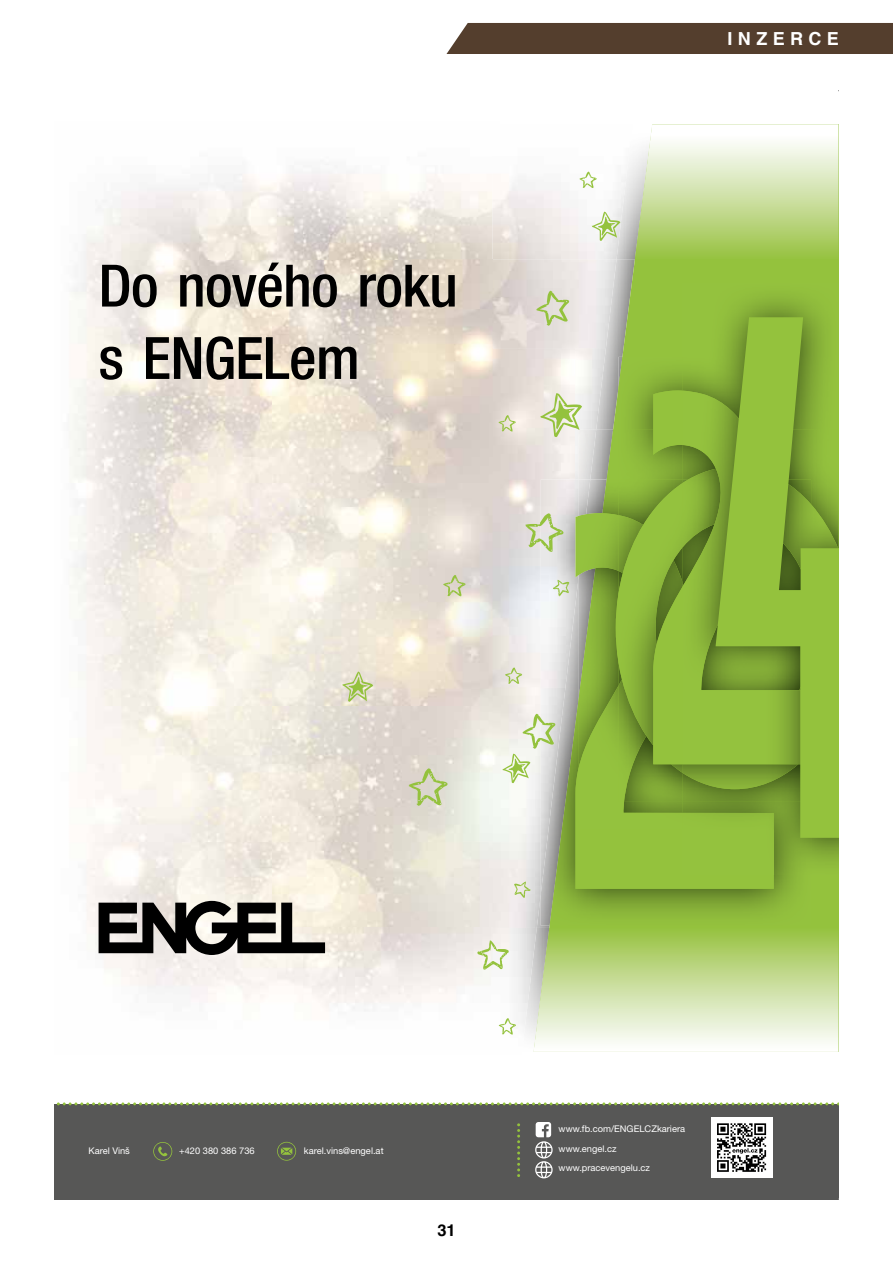
<style>
.page{position:relative;width:893px;height:1263px;background:#fff}
.page>*{position:absolute;margin:0;border:0;box-sizing:border-box;transform-origin:0 0}
.t1{font:500 condensed 58.5px/72.4px "Helvetica Neue LT Pro";letter-spacing:-.01em;color:#000}
.t2{font:700 18px "Helvetica";letter-spacing:.3em;color:#fff}
.t3{font:700 16.5px "Helvetica";color:#000}
.t4{font:9.15px/19.8px "Helvetica Neue LT Pro";color:#fff}
</style>
<div class="page">
<div style="left:446px;top:23px;width:447px;height:31px;background:#543e2d"></div>
<img style="left:69px;top:259px;width:424px;height:669px">
<div style="left:54px;top:1104px;width:784px;height:95px;background:#575756"></div>
<svg style="left:57px;top:1102px;width:781px;height:3px"></svg>
<svg style="left:517px;top:1123px;width:3px;height:54px"></svg>
<svg style="left:535px;top:1122px;width:18px;height:56px"></svg>
<svg style="left:277px;top:1142px;width:19px;height:19px"></svg>
<svg style="left:153px;top:1142px;width:19px;height:19px"></svg>
<div style="left:711px;top:1117px;width:61px;height:61px;background:#fff"></div>
<svg style="left:717px;top:1123px;width:49px;height:49px"></svg>
<img style="left:493px;top:259px;width:40px;height:90px">
<svg style="left:533px;top:259px;width:305px;height:669px;background:#c4d3a0"></svg>
<img style="left:541px;top:895px;width:9px;height:31px">
<img style="left:541px;top:479px;width:37px;height:416px">
<img style="left:550px;top:702px;width:261px;height:224px">
<svg style="left:575px;top:511px;width:199px;height:378px;background:#95c043"></svg>
<img style="left:596px;top:430px;width:11px;height:49px">
<img style="left:578px;top:430px;width:18px;height:49px">
<img style="left:607px;top:430px;width:11px;height:49px">
<img style="left:590px;top:479px;width:12px;height:34px">
<img style="left:578px;top:479px;width:12px;height:34px">
<img style="left:602px;top:479px;width:14px;height:34px">
<img style="left:578px;top:513px;width:105px;height:316px">
<img style="left:618px;top:357px;width:65px;height:126px">
<img style="left:618px;top:773px;width:28px;height:28px">
<img style="left:618px;top:483px;width:65px;height:290px">
<svg style="left:653px;top:389px;width:30px;height:375px;background:#89b539"></svg>
<img style="left:683px;top:430px;width:155px;height:444px">
<img style="left:683px;top:813px;width:33px;height:16px">
<img style="left:683px;top:283px;width:155px;height:147px">
<img style="left:683px;top:764px;width:33px;height:25px">
<img style="left:700px;top:547px;width:16px;height:143px">
<img style="left:683px;top:445px;width:33px;height:24px">
<img style="left:683px;top:547px;width:31px;height:38px">
<img style="left:683px;top:469px;width:33px;height:78px">
<svg style="left:716px;top:317px;width:122px;height:521px;background:#87b238"></svg>
<svg style="left:536px;top:291px;width:34px;height:35px"></svg>
<svg style="left:540px;top:393px;width:42px;height:44px"></svg>
<svg style="left:342px;top:671px;width:31px;height:31px"></svg>
<svg style="left:502px;top:714px;width:54px;height:69px"></svg>
<svg style="left:553px;top:580px;width:16px;height:16px"></svg>
<svg style="left:514px;top:881px;width:16px;height:17px"></svg>
<svg style="left:525px;top:513px;width:39px;height:39px;background:#d1d9bb"></svg>
<svg style="left:408px;top:768px;width:40px;height:38px;background:#ccd2ad"></svg>
<svg style="left:498px;top:415px;width:18px;height:17px"></svg>
<svg style="left:443px;top:575px;width:23px;height:21px"></svg>
<svg style="left:505px;top:667px;width:17px;height:17px"></svg>
<img style="left:493px;top:928px;width:40px;height:118px">
<svg style="left:533px;top:928px;width:305px;height:124px;background:#cde0a5"></svg>
<svg style="left:477px;top:940px;width:32px;height:30px"></svg>
<svg style="left:499px;top:1018px;width:17px;height:17px"></svg>
<svg style="left:99px;top:901px;width:226px;height:54px;background:#6a6763"></svg>
<svg style="left:83px;top:124px;width:755px;height:135px"></svg>
<h1 class="t1" style="left:99px;top:249px;width:361px">Do nového roku s ENGELem</h1>
<h2 class="t2" style="left:728px;top:28px;width:113px">INZERCE</h2>
<p class="t4" style="left:89px;top:1140px;width:43px">Karel Vinš</p>
<p class="t4" style="left:179px;top:1140px;width:77px">+420 380 386 736</p>
<p class="t4" style="left:304px;top:1140px;width:81px">karel.vins@engel.at</p>
<h3 class="t3" style="left:437px;top:1220px;width:20px">31</h3>
<p class="t4" style="left:559px;top:1118px;width:128px">www.fb.com/ENGELCZkariera www.engel.cz www.pracevengelu.cz</p>
</div>
